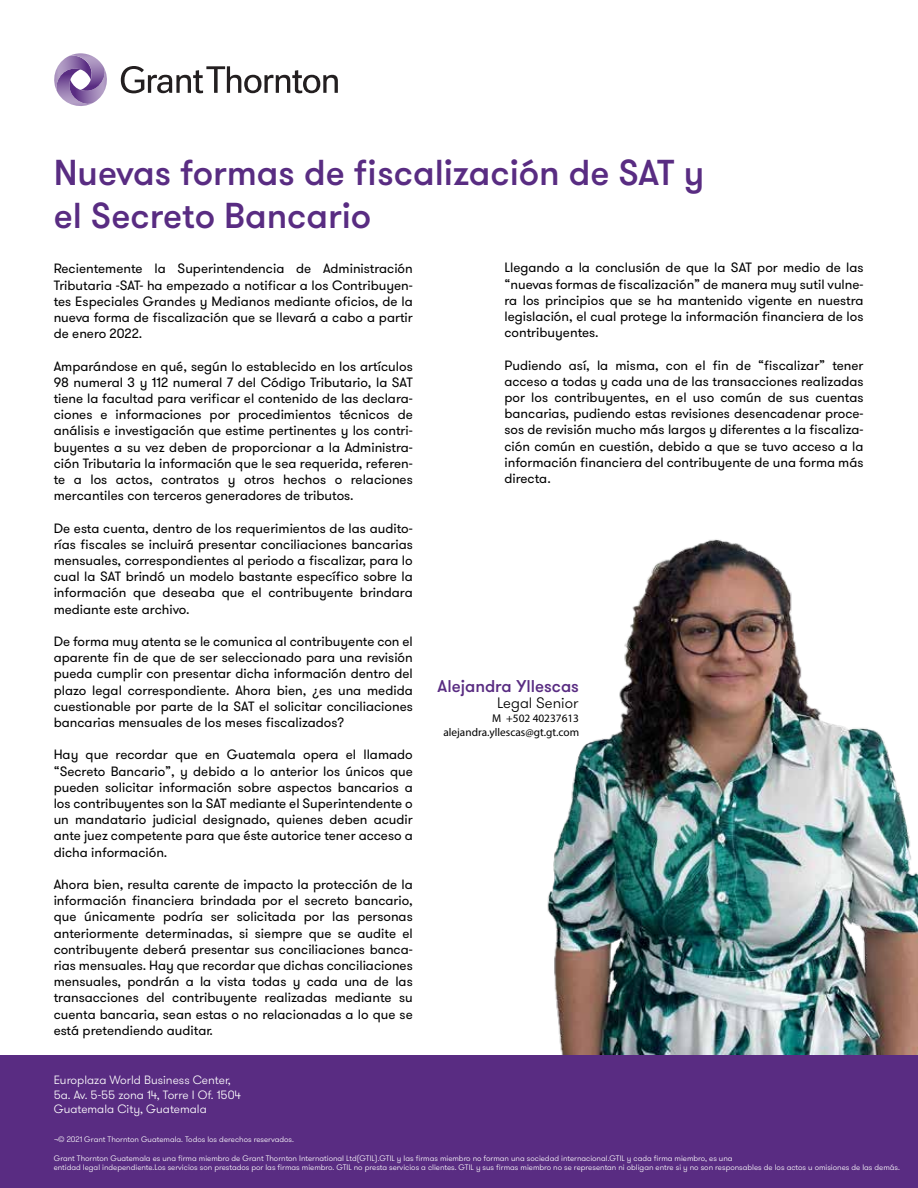
<style>
.page{position:relative;width:918px;height:1188px;background:#fff}
.page>*{position:absolute;margin:0;border:0;box-sizing:border-box;transform-origin:0 0}
.t1{font:500 36px/43.2px "GT Walsheim Pro";color:#592c82}
.t2{font:500 17.1px "GT Walsheim Pro";color:#592c82}
.t3{font:300 15.15px "GT Walsheim Pro";color:#000}
.t4{font:13.5px/16.2px "GT Walsheim Pro";color:#000;text-align:justify}
.t5{font:300 12px/14.4px "GT Walsheim Pro";color:#fff}
.t6{font:11.25px/13.6px "Myriad Pro";color:#000;text-align:right}
.t7{font:300 7.95px/9.6px "GT Walsheim Pro";color:#fff}
</style>
<div class="page">
<img style="left:538px;top:539px;width:380px;height:517px">
<div style="left:0;top:1056px;width:918px;height:132px;background:#592c82"></div>
<svg style="left:121px;top:66px;width:217px;height:27px"></svg>
<svg style="left:54px;top:53px;width:53px;height:53px"></svg>
<h1 class="t1" style="left:54px;top:152px;width:652px">Nuevas formas de fiscalización de SAT y el Secreto Bancario</h1>
<p class="t4" style="left:54px;top:261px;width:361px">Recientemente la Superintendencia de Administración Tributaria -SAT- ha empezado a notificar a los Contribuyen&shy;tes Especiales Grandes y Medianos mediante oficios, de la nueva forma de fiscalización que se llevará a cabo a partir de enero 2022.</p>
<p class="t4" style="left:54px;top:358px;width:361px">Amparándose en qué, según lo establecido en los artículos 98 numeral 3 y 112 numeral 7 del Código Tributario, la SAT tiene la facultad para verificar el contenido de las declara&shy;ciones e informaciones por procedimientos técnicos de análisis e investigación que estime pertinentes y los contri&shy;buyentes a su vez deben de proporcionar a la Administra&shy;ción Tributaria la información que le sea requerida, referen&shy;te a los actos, contratos y otros hechos o relaciones mercantiles con terceros generadores de tributos.</p>
<p class="t4" style="left:54px;top:520px;width:361px">De esta cuenta, dentro de los requerimientos de las audito&shy;rías fiscales se incluirá presentar conciliaciones bancarias mensuales, correspondientes al periodo a fiscalizar, para lo cual la SAT brindó un modelo bastante específico sobre la información que deseaba que el contribuyente brindara mediante este archivo.</p>
<p class="t4" style="left:54px;top:634px;width:361px">De forma muy atenta se le comunica al contribuyente con el aparente fin de que de ser seleccionado para una revisión pueda cumplir con presentar dicha información dentro del plazo legal correspondiente. Ahora bien, ¿es una medida cuestionable por parte de la SAT el solicitar conciliaciones bancarias mensuales de los meses fiscalizados?</p>
<p class="t4" style="left:54px;top:747px;width:361px">Hay que recordar que en Guatemala opera el llamado “Secreto Bancario”, y debido a lo anterior los únicos que pueden solicitar información sobre aspectos bancarios a los contribuyentes son la SAT mediante el Superintendente o un mandatario judicial designado, quienes deben acudir ante juez competente para que éste autorice tener acceso a dicha información.</p>
<p class="t4" style="left:54px;top:877px;width:361px">Ahora bien, resulta carente de impacto la protección de la información financiera brindada por el secreto bancario, que únicamente podría ser solicitada por las personas anteriormente determinadas, si siempre que se audite el contribuyente deberá presentar sus conciliaciones banca&shy;rias mensuales. Hay que recordar que dichas conciliaciones mensuales, pondrán a la vista todas y cada una de las transacciones del contribuyente realizadas mediante su cuenta bancaria, sean estas o no relacionadas a lo que se está pretendiendo auditar.</p>
<p class="t4" style="left:504px;top:260px;width:361px">Llegando a la conclusión de que la SAT por medio de las “nuevas formas de fiscalización” de manera muy sutil vulne&shy;ra los principios que se ha mantenido vigente en nuestra legislación, el cual protege la información financiera de los contribuyentes.</p>
<p class="t4" style="left:504px;top:357px;width:361px">Pudiendo así, la misma, con el fin de “fiscalizar” tener acceso a todas y cada una de las transacciones realizadas por los contribuyentes, en el uso común de sus cuentas bancarias, pudiendo estas revisiones desencadenar proce&shy;sos de revisión mucho más largos y diferentes a la fiscaliza&shy;ción común en cuestión, debido a que se tuvo acceso a la información financiera del contribuyente de una forma más directa.</p>
<p class="t2" style="left:438px;top:675px;width:143px">Alejandra Yllescas</p>
<p class="t3" style="left:497px;top:693px;width:83px">Legal Senior</p>
<p class="t6" style="left:443px;top:712px;width:137px">M +502 40237613 alejandra.yllescas@gt.gt.com</p>
<p class="t5" style="left:54px;top:1073px;width:189px">Europlaza World Business Center,<br>5a. Av. 5-55 zona 14, Torre I Of. 1504<br>Guatemala City, Guatemala</p>
<p class="t7" style="left:54px;top:1134px;width:242px">¬© 2021 Grant Thornton Guatemala. Todos los derechos reservados.</p>
<p class="t7" style="left:54px;top:1153px;width:848px">Grant Thornton Guatemala es una firma miembro de Grant Thornton International Ltd(GTIL).GTIL y las firmas miembro no forman una sociedad internacional.GTIL y cada firma miembro, es una<br>entidad legal independiente.Los servicios son prestados por las firmas miembro. GTIL no presta servicios a clientes. GTIL y sus firmas miembro no se representan ni obligan entre si y no son responsables de los actos u omisiones de las demás.</p>
</div>
